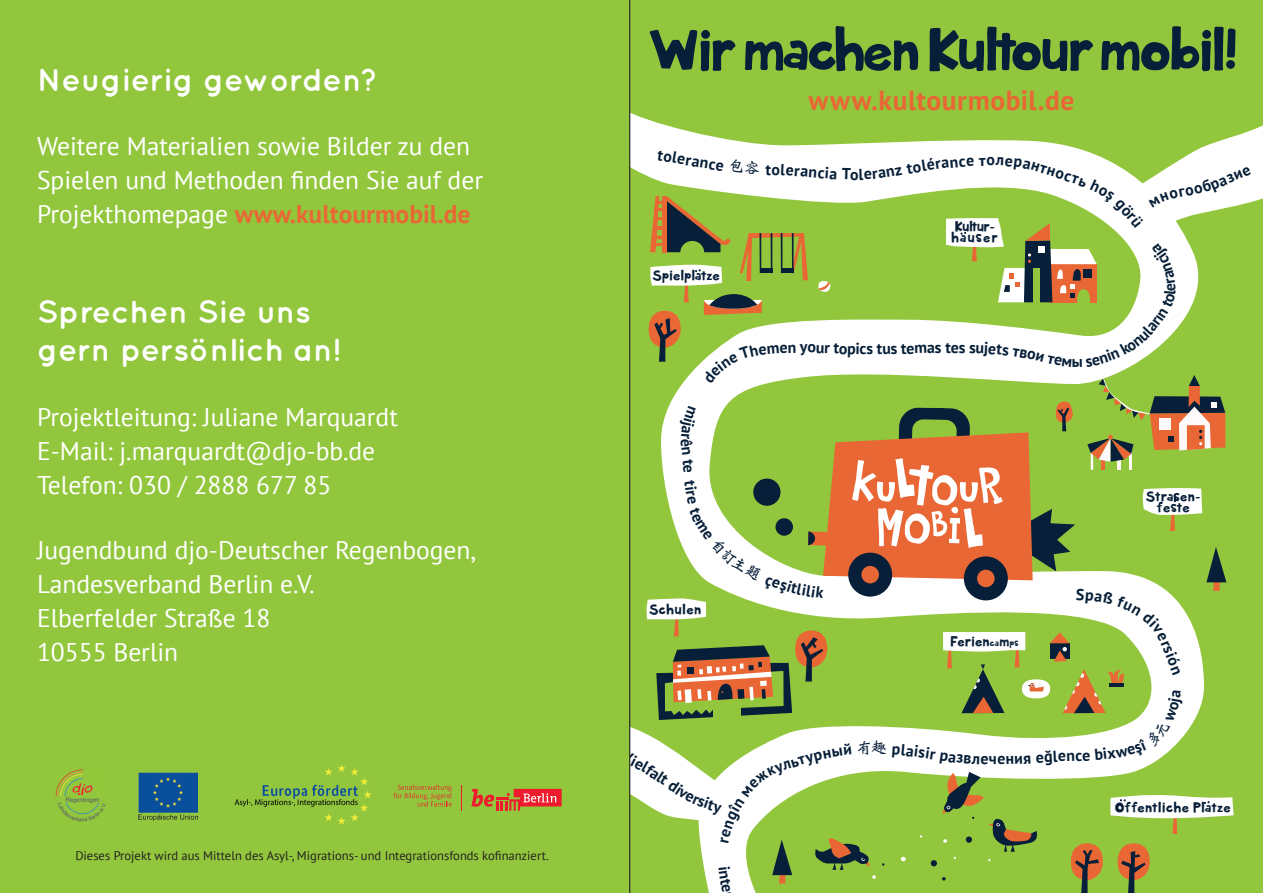
<style>
.page{position:relative;width:1263px;height:893px;background:#fff}
.page>*{position:absolute;margin:0;border:0;box-sizing:border-box;transform-origin:0 0}
.t1{font:54.9px "KB Planet Earth";letter-spacing:-.01em;color:#071f38}
.t2{font:700 31.95px/38.2px "Quicksand";color:#fff}
.t3{font:700 27.45px "PT Sans";letter-spacing:.02em;color:#e96734}
.t4{font:25.5px/34px "PT Sans";color:#fff}
.t5{font:700 15.9px "PT Sans";color:#071f38}
.t6{font:13.2px/10.9px "KB Planet Earth";letter-spacing:.04em;color:#071f38;text-align:center}
.t7{font:13.2px "KB Planet Earth";letter-spacing:.06em;color:#071f38}
.t8{font:12.6px "PT Sans";color:#231f20}
.s1{font-weight:700;color:#e96734}
.s2{font-size:8.85px}
.s3{font-size:12.75px}
</style>
<div class="page">
<div style="left:627px;top:0;width:636px;height:893px;background:#92c73d"></div>
<div style="left:0;top:0;width:630px;height:893px;background:#92c73d"></div>
<svg style="left:471px;top:789px;width:91px;height:22px"></svg>
<svg style="left:461px;top:785px;width:1px;height:26px"></svg>
<svg style="left:394px;top:784px;width:58px;height:23px"></svg>
<img style="left:55px;top:769px;width:52px;height:53px">
<img style="left:234px;top:765px;width:137px;height:59px">
<img style="left:138px;top:773px;width:59px;height:47px">
<hr style="left:629px;top:0;width:1px;height:893px;background:#231f20">
<svg style="left:629px;top:75px;width:634px;height:818px"></svg>
<p class="t2" style="left:37px;top:59px;width:342px">Neugierig geworden?</p>
<p class="t4" style="left:37px;top:129px;width:447px">Weitere Materialien sowie Bilder zu den<br>Spielen und Methoden finden Sie auf der<br>Projekthomepage <span class="s1">www.kultourmobil.de</span></p>
<p class="t2" style="left:37px;top:292px;width:305px">Sprechen Sie uns gern persönlich an!</p>
<p class="t4" style="left:37px;top:400px;width:362px">Projektleitung: Juliane Marquardt<br>E-Mail: j.marquardt@djo-bb.de<br>Telefon: 030 / 2888 677 85</p>
<p class="t4" style="left:37px;top:532px;width:441px">Jugendbund djo-Deutscher Regenbogen,<br>Landesverband Berlin e.V.<br>Elberfelder Straße 18<br>10555 Berlin</p>
<p class="t8" style="left:75px;top:848px;width:475px">Dieses Projekt wird aus Mitteln des Asyl-, Migrations- und Integrationsfonds kofinanziert.</p>
<h1 class="t1" style="left:649px;top:25px;width:588px">WirmachenKultourmobil!</h1>
<p class="t3" style="left:808px;top:83px;width:267px">www.kultourmobil.de</p>
<p class="t5" style="left:660px;top:144px;width:36px;rotate:10deg">toler</p>
<p class="t5" style="left:850px;top:163px;width:10px">o</p>
<p class="t5" style="left:986px;top:149px;width:10px">о</p>
<p class="t6" style="left:653px;top:271px;width:68px">Spielplatze</p>
<p class="t7" style="left:649px;top:603px;width:53px">Schulen</p>
<p class="t6" style="left:951px;top:222px;width:48px;text-align:left">Kultur&shy;hauser</p>
<p class="t5" style="left:816px;top:337px;width:42px;rotate:2deg">ur top</p>
<p class="t5" style="left:860px;top:338px;width:15px">cs</p>
<p class="t5" style="left:877px;top:338px;width:66px;rotate:-1deg">tus temas</p>
<p class="t5" style="left:945px;top:337px;width:15px">te</p>
<p class="t6" style="left:950px;top:637px;width:70px">Ferien<span class="s2">ca</span><span class="s3">m</span><span class="s2">ps</span></p>
<p class="t5" style="left:989px;top:748px;width:10px">ч</p>
<p class="t6" style="left:1146px;top:491px;width:55px">Strasen&shy;feste</p>
<p class="t6" style="left:1114px;top:803px;width:118px">Offentliche Platze</p>
</div>
